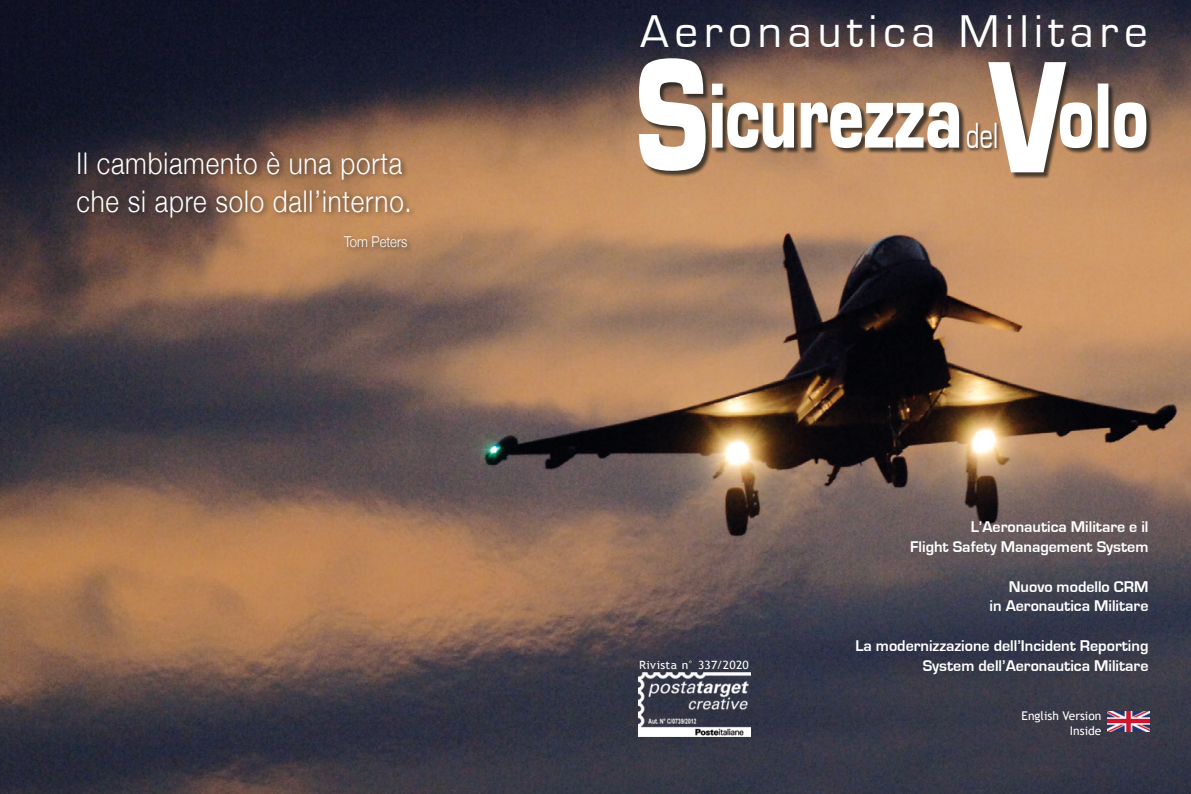
<style>
.page{position:relative;width:1191px;height:794px;background:#fff}
.page>*{position:absolute;margin:0;border:0;box-sizing:border-box;transform-origin:0 0}
.t1{font:700 85.4px "Eurostile";color:#fff;scale:.72 1}
.t2{font:47.2px "Eurostile";letter-spacing:.12em;color:#fff}
.t3{font:37.5px "Eurostile";color:#fff;scale:.72 1}
.t4{font:300 29.9px/37.9px "Helvetica Neue";letter-spacing:.03em;color:#fff;scale:.87 1}
.t5{font:700 16px/19.2px "Eurostile";color:#fff;text-align:right}
.t6{font:300 14.9px "Helvetica Neue";color:#fff;scale:.87 1}
.t7{font:12px/14.4px "Trebuchet MS";color:#fff;text-align:right}
.t8{font:11.4px "Trebuchet MS";letter-spacing:.025em;color:#fff;scale:1.05 1}
.s1{font-size:146.9px}
</style>
<div class="page">
<img style="left:0;top:0;width:1191px;height:794px">
<img style="left:638px;top:672px;width:112px;height:64px">
<img style="left:1107px;top:711px;width:42px;height:21px">
<div style="left:74px;top:149px;width:342px;height:75px;background:#1d1d1b;opacity:.7"></div>
<div style="left:341px;top:233px;width:73px;height:21px;background:#1d1d1b;opacity:.7"></div>
<div style="left:639px;top:59px;width:73px;height:118px;background:#1d1d1b;opacity:.75"></div>
<div style="left:713px;top:85px;width:253px;height:70px;background:#1d1d1b;opacity:.75"></div>
<div style="left:965px;top:122px;width:36px;height:30px;background:#1d1d1b;opacity:.85"></div>
<div style="left:989px;top:63px;width:84px;height:116px;background:#1d1d1b;opacity:.75"></div>
<div style="left:1060px;top:84px;width:93px;height:71px;background:#1d1d1b;opacity:.75"></div>
<p class="t4" style="left:77px;top:142px;width:387px">Il cambiamento è una porta che si apre solo dall’interno.</p>
<p class="t6" style="left:344px;top:229px;width:74px">Tom Peters</p>
<p class="t2" style="left:640px;top:6px;width:509px">Aeronautica Militare</p>
<p class="t1" style="left:635px;top:63px;width:714px"><span class="s1">S</span>icurezza <span class="s1">V</span>olo</p>
<p class="t3" style="left:966px;top:115px;width:46px">del</p>
<p class="t5" style="left:910px;top:518px;width:240px">L’Aeronautica Militare e il<br>Flight Safety Management System</p>
<p class="t5" style="left:989px;top:577px;width:160px">Nuovo modello CRM<br>in Aeronautica Militare</p>
<p class="t5" style="left:855px;top:637px;width:294px">La modernizzazione dell’Incident Reporting</p>
<p class="t8" style="left:639px;top:658px;width:106px">Rivista n° 337/2020</p>
<p class="t5" style="left:922px;top:656px;width:227px">System dell’Aeronautica Militare</p>
<p class="t7" style="left:1021px;top:709px;width:81px">English Version<br>Inside</p>
</div>
